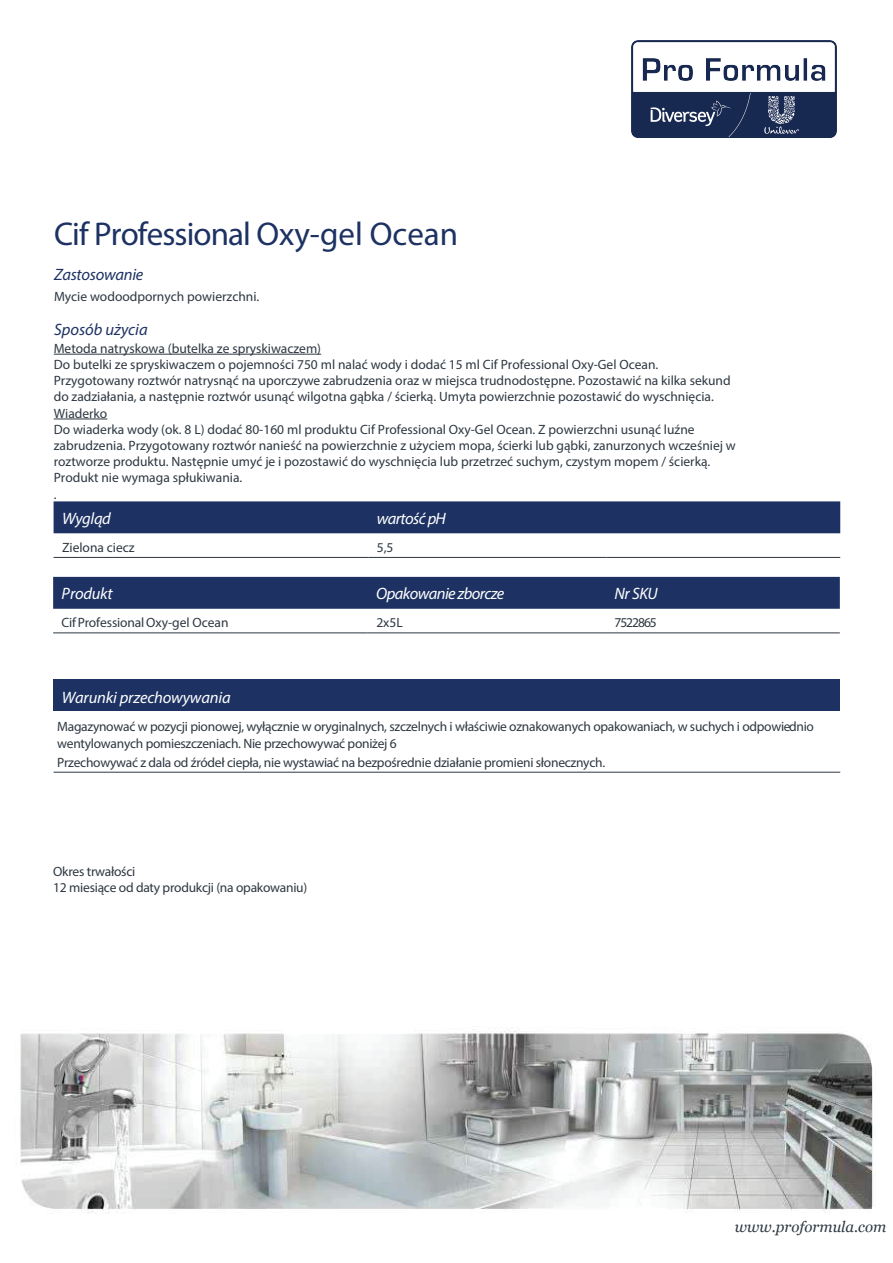
<style>
.page{position:relative;width:893px;height:1263px;background:#fff}
.page>*{position:absolute;margin:0;border:0;box-sizing:border-box;transform-origin:0 0}
.t1{font:33px "Myriad Pro";letter-spacing:-.025em;color:#1d3263}
.t2{font:italic 16.5px "Myriad Pro";letter-spacing:-.02em;color:#fff}
.t3{font:italic 16.5px "Myriad Pro";letter-spacing:-.015em;color:#1d3263}
.t4{font:italic 15px "Georgia";color:#2c3741}
.t5{font:13.5px/16.2px "Myriad Pro";color:#2d3741}
.t6{font:13.5px/16.2px "Myriad Pro";letter-spacing:-.02em;color:#2d3741}
.t7{font:13.5px "Myriad Pro";letter-spacing:-.075em;color:#2d3741}
</style>
<div class="page">
<img style="left:20px;top:1027px;width:854px;height:186px">
<div style="left:53px;top:577px;width:787px;height:32px;background:#1d3263"></div>
<hr style="left:53px;top:632px;width:315px;height:1px;background:#2d3741">
<hr style="left:368px;top:632px;width:238px;height:1px;background:#2d3741">
<hr style="left:606px;top:632px;width:234px;height:1px;background:#2d3741">
<div style="left:54px;top:501px;width:786px;height:32px;background:#1d3263"></div>
<hr style="left:54px;top:557px;width:314px;height:1px;background:#2d3741">
<hr style="left:368px;top:557px;width:238px;height:1px;background:#2d3741">
<hr style="left:606px;top:557px;width:234px;height:1px;background:#2d3741">
<div style="left:54px;top:679px;width:786px;height:32px;background:#1d3263"></div>
<hr style="left:54px;top:772px;width:786px;height:1px;background:#2d3741">
<hr style="left:54px;top:354px;width:267px;height:1px;background:#2d3741">
<hr style="left:54px;top:419px;width:53px;height:1px;background:#2d3741">
<img style="left:631px;top:41px;width:205px;height:97px">
<h1 class="t1" style="left:54px;top:213px;width:406px">Cif Professional Oxy-gel Ocean</h1>
<p class="t3" style="left:54px;top:265px;width:91px">Zastosowanie</p>
<p class="t5" style="left:54px;top:288px;width:207px">Mycie wodoodpornych powierzchni.</p>
<p class="t3" style="left:54px;top:320px;width:95px">Sposób użycia</p>
<p class="t5" style="left:54px;top:340px;width:684px">Metoda natryskowa (butelka ze spryskiwaczem)<br>Do butelki ze spryskiwaczem o pojemności 750 ml nalać wody i dodać 15 ml Cif Professional Oxy-Gel Ocean.<br>Przygotowany roztwór natrysnąć na uporczywe zabrudzenia oraz w miejsca trudnodostępne. Pozostawić na kilka sekund do zadziałania, a następnie roztwór usunąć wilgotna gąbka / ścierką. Umyta powierzchnie pozostawić do wyschnięcia.<br>Wiaderko<br>Do wiaderka wody (ok. 8 L) dodać 80-160 ml produktu Cif Professional Oxy-Gel Ocean. Z powierzchni usunąć luźne zabrudzenia. Przygotowany roztwór nanieść na powierzchnie z użyciem mopa, ścierki lub gąbki, zanurzonych wcześniej w roztworze produktu. Następnie umyć je i pozostawić do wyschnięcia lub przetrzeć suchym, czystym mopem / ścierką.<br>Produkt nie wymaga spłukiwania.<br>.</p>
<p class="t2" style="left:62px;top:508px;width:50px">Wygląd</p>
<p class="t2" style="left:377px;top:508px;width:71px">wartośćpH</p>
<p class="t5" style="left:62px;top:539px;width:74px">Zielona ciecz</p>
<p class="t5" style="left:377px;top:539px;width:18px">5,5</p>
<p class="t2" style="left:62px;top:583px;width:52px">Produkt</p>
<p class="t2" style="left:376px;top:583px;width:130px">Opakowaniezborcze</p>
<p class="t2" style="left:614px;top:583px;width:45px">Nr SKU</p>
<p class="t5" style="left:62px;top:614px;width:168px">Cif ProfessionalOxy-gel Ocean</p>
<p class="t5" style="left:376px;top:614px;width:28px">2x5L</p>
<p class="t7" style="left:614px;top:614px;width:44px">7522865</p>
<p class="t2" style="left:62px;top:687px;width:171px">Warunki przechowywania</p>
<p class="t6" style="left:57px;top:719px;width:758px">Magazynować w pozycji pionowej, wyłącznie w oryginalnych, szczelnych i właściwie oznakowanych opakowaniach, w suchych i odpowiednio wentylowanych pomieszczeniach. Nie przechowywać poniżej 6</p>
<p class="t6" style="left:57px;top:755px;width:549px">Przechowywać z dala od źródeł ciepła, nie wystawiać na bezpośrednie działanie promieni słonecznych.</p>
<p class="t6" style="left:53px;top:863px;width:256px">Okres trwałości<br>12 miesiące od daty produkcji (na opakowaniu)</p>
<p class="t4" style="left:735px;top:1218px;width:153px">www.proformula.com</p>
</div>
